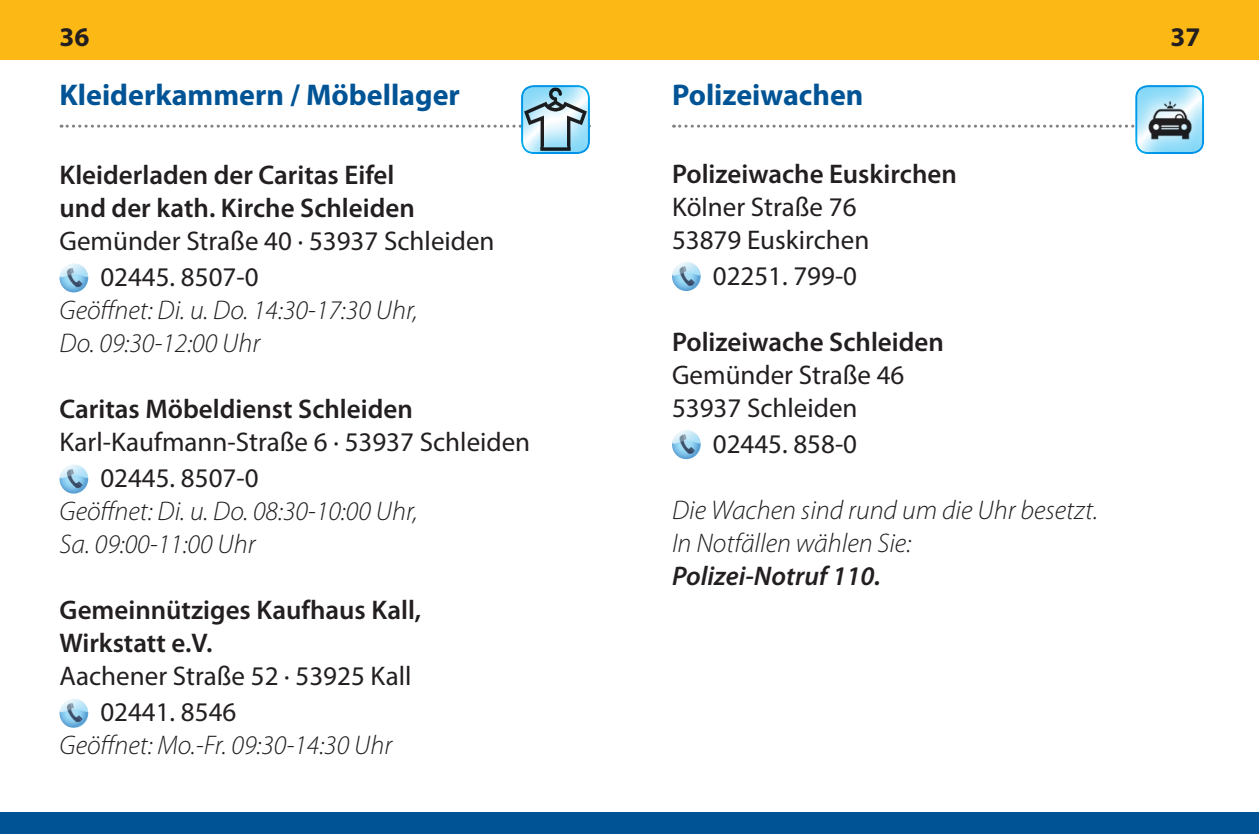
<style>
.page{position:relative;width:1259px;height:834px;background:#fff}
.page>*{position:absolute;margin:0;border:0;box-sizing:border-box;transform-origin:0 0}
.t1{font:700 30px "Myriad Pro";color:#005495}
.t2{font:27px/36px "Myriad Pro";color:#231f20}
.t3{font:italic 300 27px/33px "Myriad Pro";color:#231f20}
.t4{font:600 27px/33px "Myriad Pro";color:#231f20}
.t5{font:italic 600 27px "Myriad Pro";color:#231f20}
.t6{font:700 27px "Myriad Pro";color:#231f20}
</style>
<div class="page">
<div style="left:629px;top:0;width:630px;height:60px;background:#fcb814"></div>
<div style="left:0;top:0;width:629px;height:60px;background:#fcb814"></div>
<div style="left:0;top:811px;width:1259px;height:22px;background:#005495"></div>
<svg style="left:673px;top:125px;width:460px;height:3px"></svg>
<img style="left:672px;top:262px;width:29px;height:29px;border-radius:14px">
<img style="left:672px;top:430px;width:29px;height:29px;border-radius:14px">
<div style="left:1133px;top:81px;width:75px;height:75px;background:#00aeef;opacity:.5"></div>
<svg style="left:61px;top:125px;width:458px;height:3px"></svg>
<div style="left:519px;top:81px;width:75px;height:75px;background:#00aeef;opacity:.5"></div>
<img style="left:60px;top:263px;width:28px;height:29px;border-radius:14px">
<img style="left:60px;top:464px;width:28px;height:29px;border-radius:14px">
<img style="left:60px;top:698px;width:28px;height:29px;border-radius:14px">
<p class="t6" style="left:60px;top:19px;width:31px">36</p>
<p class="t6" style="left:1170px;top:19px;width:31px">37</p>
<p class="t1" style="left:672px;top:75px;width:193px">Polizeiwachen</p>
<p class="t1" style="left:60px;top:75px;width:402px">Kleiderkammern / Möbellager</p>
<p class="t4" style="left:60px;top:158px;width:357px">Kleiderladen der Caritas Eifel und der kath. Kirche Schleiden</p>
<p class="t2" style="left:100px;top:222px;width:396px;text-indent:-41px">Gemünder Straße 40 · 53937 Schleiden<br>02445. 8507-0</p>
<p class="t3" style="left:60px;top:293px;width:360px">Geöffnet: Di. u. Do. 14:30-17:30 Uhr,<br>Do. 09:30-12:00 Uhr</p>
<p class="t4" style="left:60px;top:392px;width:355px">Caritas Möbeldienst Schleiden</p>
<p class="t2" style="left:100px;top:423px;width:431px;text-indent:-41px">Karl-Kaufmann-Straße 6 · 53937 Schleiden<br>02445. 8507-0</p>
<p class="t3" style="left:60px;top:494px;width:360px">Geöffnet: Di. u. Do. 08:30-10:00 Uhr,<br>Sa. 09:00-11:00 Uhr</p>
<p class="t4" style="left:60px;top:593px;width:363px">Gemeinnütziges Kaufhaus Kall,<br>Wirkstatt e.V.</p>
<p class="t2" style="left:100px;top:657px;width:312px;text-indent:-41px">Aachener Straße 52 · 53925 Kall<br>02441. 8546</p>
<p class="t3" style="left:60px;top:728px;width:334px">Geöffnet: Mo.-Fr. 09:30-14:30 Uhr</p>
<p class="t4" style="left:672px;top:156px;width:286px">Polizeiwache Euskirchen</p>
<p class="t2" style="left:672px;top:189px;width:199px;line-height:33px">Kölner Straße 76<br>53879 Euskirchen</p>
<p class="t2" style="left:713px;top:257px;width:146px">02251. 799-0</p>
<p class="t4" style="left:672px;top:324px;width:273px">Polizeiwache Schleiden</p>
<p class="t2" style="left:672px;top:357px;width:234px;line-height:33px">Gemünder Straße 46<br>53937 Schleiden</p>
<p class="t2" style="left:713px;top:425px;width:146px">02445. 858-0</p>
<p class="t3" style="left:672px;top:493px;width:427px">Die Wachen sind rund um die Uhr besetzt.<br>In Notfällen wählen Sie:</p>
<p class="t5" style="left:672px;top:558px;width:210px">Polizei-Notruf 110.</p>
</div>
